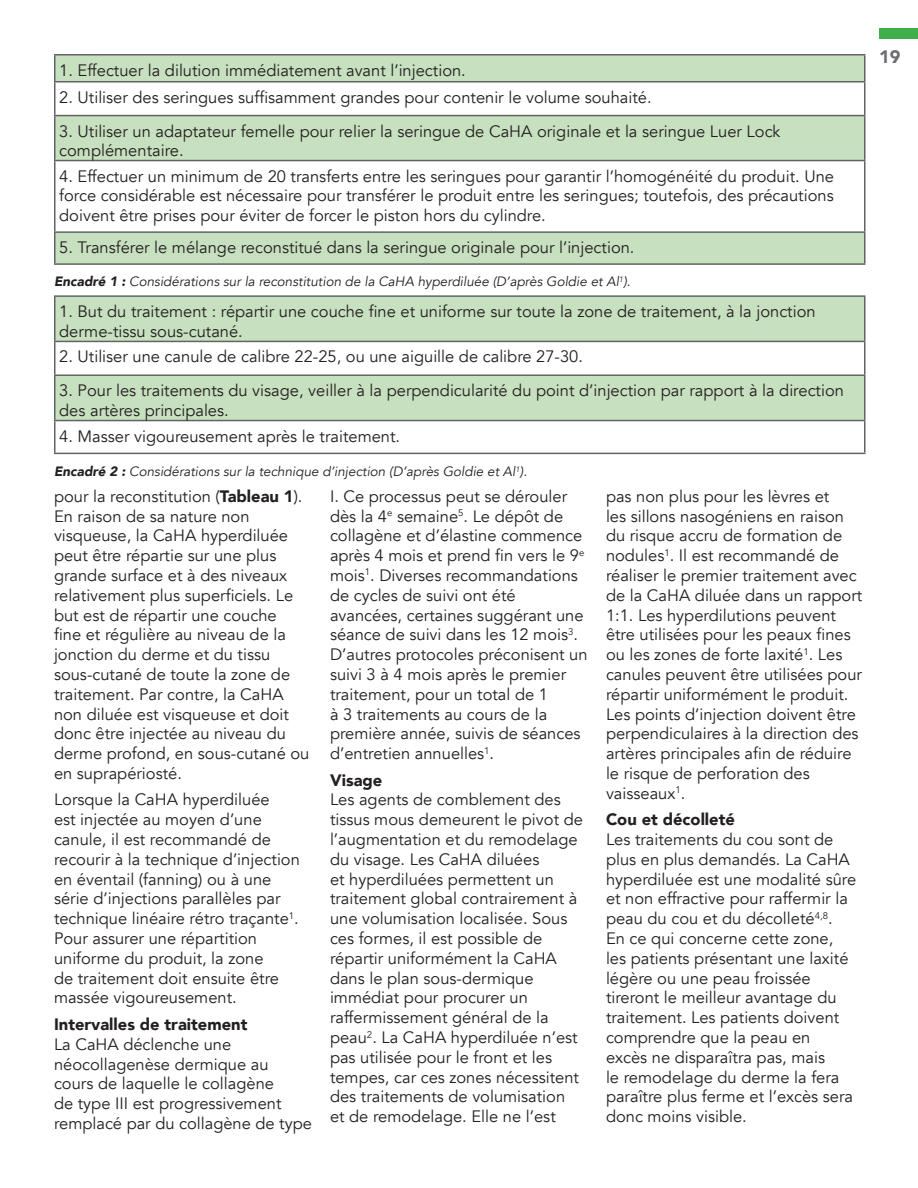
<style>
.page{position:relative;width:918px;height:1188px;background:#fff}
.page>*{position:absolute;margin:0;border:0;box-sizing:border-box;transform-origin:0 0}
.t1{font:900 18px "Avenir";color:#6c6d70}
.References{font:16.5px/19.8px "Avenir";color:#231f20}
.References-2{font:900 16.5px "Avenir";color:#231f20}
.t2{font:italic 13.5px "Avenir";color:#231f20}
.s1{font-weight:900}
</style>
<div class="page">
<div style="left:879px;top:28px;width:39px;height:11px;background:#40ae49"></div>
<div style="left:56px;top:56px;width:808px;height:207px;background:#c7e0bf"></div>
<div style="left:55px;top:82px;width:810px;height:34px;background:#fff"></div>
<div style="left:55px;top:161px;width:810px;height:71px;background:#fff"></div>
<hr style="left:54px;top:54px;width:812px;height:2px;background:#636366">
<hr style="left:54px;top:56px;width:2px;height:25px;background:#636366">
<hr style="left:864px;top:56px;width:2px;height:25px;background:#636366">
<hr style="left:54px;top:81px;width:812px;height:1px;background:#636366">
<hr style="left:54px;top:82px;width:2px;height:33px;background:#636366">
<hr style="left:864px;top:82px;width:2px;height:33px;background:#636366">
<hr style="left:54px;top:115px;width:812px;height:1px;background:#636366">
<hr style="left:54px;top:116px;width:2px;height:44px;background:#636366">
<hr style="left:864px;top:116px;width:2px;height:44px;background:#636366">
<hr style="left:54px;top:160px;width:812px;height:1px;background:#636366">
<hr style="left:54px;top:161px;width:2px;height:70px;background:#636366">
<hr style="left:864px;top:161px;width:2px;height:70px;background:#636366">
<hr style="left:54px;top:231px;width:812px;height:2px;background:#636366">
<hr style="left:54px;top:233px;width:2px;height:30px;background:#636366">
<hr style="left:864px;top:233px;width:2px;height:30px;background:#636366">
<hr style="left:54px;top:263px;width:812px;height:2px;background:#636366">
<div style="left:56px;top:297px;width:808px;height:123px;background:#c7e0bf"></div>
<div style="left:55px;top:341px;width:810px;height:34px;background:#fff"></div>
<hr style="left:54px;top:295px;width:812px;height:2px;background:#636366">
<hr style="left:54px;top:297px;width:2px;height:44px;background:#636366">
<hr style="left:864px;top:297px;width:2px;height:44px;background:#636366">
<hr style="left:54px;top:341px;width:812px;height:1px;background:#636366">
<hr style="left:54px;top:342px;width:2px;height:32px;background:#636366">
<hr style="left:864px;top:342px;width:2px;height:32px;background:#636366">
<hr style="left:54px;top:374px;width:812px;height:2px;background:#636366">
<hr style="left:54px;top:376px;width:2px;height:44px;background:#636366">
<hr style="left:864px;top:376px;width:2px;height:44px;background:#636366">
<hr style="left:54px;top:420px;width:812px;height:1px;background:#636366">
<hr style="left:54px;top:421px;width:2px;height:32px;background:#636366">
<hr style="left:864px;top:421px;width:2px;height:32px;background:#636366">
<hr style="left:54px;top:453px;width:812px;height:1px;background:#636366">
<p class="References" style="left:59px;top:60px;width:408px">1. Effectuer la dilution immédiatement avant l’injection.</p>
<p class="References" style="left:59px;top:87px;width:594px">2. Utiliser des seringues suffisamment grandes pour contenir le volume souhaité.</p>
<p class="References" style="left:59px;top:121px;width:723px">3. Utiliser un adaptateur femelle pour relier la seringue de CaHA originale et la seringue Luer Lock complémentaire.</p>
<p class="References" style="left:59px;top:166px;width:776px;text-align:justify">4. Effectuer un minimum de 20 transferts entre les seringues pour garantir l’homogénéité du produit. Une force considérable est nécessaire pour transférer le produit entre les seringues; toutefois, des précautions doivent être prises pour éviter de forcer le piston hors du cylindre.</p>
<p class="References" style="left:59px;top:238px;width:577px">5. Transférer le mélange reconstitué dans la seringue originale pour l’injection.</p>
<p class="t2" style="left:54px;top:274px;width:578px"><span class="s1">Encadré 1 :</span> Considérations sur la reconstitution de la CaHA hyperdiluée (D’après Goldie et Al<sup>1</sup>).</p>
<p class="References" style="left:59px;top:302px;width:758px">1. But du traitement : répartir une couche fine et uniforme sur toute la zone de traitement, à la jonction derme-tissu sous-cutané.</p>
<p class="References" style="left:59px;top:347px;width:525px">2. Utiliser une canule de calibre 22-25, ou une aiguille de calibre 27-30.</p>
<p class="References" style="left:59px;top:381px;width:786px">3. Pour les traitements du visage, veiller à la perpendicularité du point d’injection par rapport à la direction des artères principales.</p>
<p class="References" style="left:59px;top:426px;width:342px">4. Masser vigoureusement après le traitement.</p>
<p class="t2" style="left:54px;top:464px;width:475px"><span class="s1">Encadré 2 :</span> Considérations sur la technique d’injection (D’après Goldie et Al<sup>1</sup>).</p>
<p class="References" style="left:54px;top:486px;width:257px">pour la reconstitution (<span class="s1">Tableau 1</span>).<br>En raison de sa nature non visqueuse, la CaHA hyperdiluée peut être répartie sur une plus grande surface et à des niveaux relativement plus superficiels. Le but est de répartir une couche<br>fine et régulière au niveau de la jonction du derme et du tissu sous-cutané de toute la zone de traitement. Par contre, la CaHA non diluée est visqueuse et doit donc être injectée au niveau du derme profond, en sous-cutané ou en suprapériosté.</p>
<p class="References" style="left:54px;top:790px;width:247px">Lorsque la CaHA hyperdiluée<br>est injectée au moyen d’une canule, il est recommandé de recourir à la technique d’injection en éventail (fanning) ou à une série d’injections parallèles par technique linéaire rétro traçante<sup>1</sup>.<br>Pour assurer une répartition uniforme du produit, la zone<br>de traitement doit ensuite être massée vigoureusement.</p>
<p class="References-2" style="left:54px;top:1010px;width:195px">Intervalles de traitement</p>
<p class="References" style="left:54px;top:1035px;width:259px">La CaHA déclenche une néocollagenèse dermique au cours de laquelle le collagène<br>de type III est progressivement remplacé par du collagène de type</p>
<p class="References" style="left:330px;top:486px;width:259px">I. Ce processus peut se dérouler dès la 4<sup>e</sup> semaine<sup>5</sup>. Le dépôt de collagène et d’élastine commence après 4 mois et prend fin vers le 9<sup>e </sup>mois<sup>1</sup>. Diverses recommandations de cycles de suivi ont été avancées, certaines suggérant une séance de suivi dans les 12 mois<sup>3</sup>.<br>D’autres protocoles préconisent un suivi 3 à 4 mois après le premier traitement, pour un total de 1<br>à 3 traitements au cours de la première année, suivis de séances d’entretien annuelles<sup>1</sup>.</p>
<p class="References-2" style="left:330px;top:766px;width:54px">Visage</p>
<p class="References" style="left:330px;top:790px;width:254px">Les agents de comblement des tissus mous demeurent le pivot de l’augmentation et du remodelage du visage. Les CaHA diluées<br>et hyperdiluées permettent un traitement global contrairement à une volumisation localisée. Sous ces formes, il est possible de répartir uniformément la CaHA dans le plan sous-dermique immédiat pour procurer un raffermissement général de la peau<sup>2</sup>. La CaHA hyperdiluée n’est pas utilisée pour le front et les tempes, car ces zones nécessitent des traitements de volumisation et de remodelage. Elle ne l’est</p>
<p class="References" style="left:606px;top:486px;width:258px">pas non plus pour les lèvres et<br>les sillons nasogéniens en raison du risque accru de formation de nodules<sup>1</sup>. Il est recommandé de réaliser le premier traitement avec de la CaHA diluée dans un rapport<br>1:1. Les hyperdilutions peuvent être utilisées pour les peaux fines ou les zones de forte laxité<sup>1</sup>. Les canules peuvent être utilisées pour répartir uniformément le produit.<br>Les points d’injection doivent être perpendiculaires à la direction des artères principales afin de réduire le risque de perforation des vaisseaux<sup>1</sup>.</p>
<p class="References-2" style="left:606px;top:805px;width:130px">Cou et décolleté</p>
<p class="References" style="left:606px;top:830px;width:252px">Les traitements du cou sont de plus en plus demandés. La CaHA hyperdiluée est une modalité sûre et non effractive pour raffermir la peau du cou et du décolleté<sup>4,8</sup>.<br>En ce qui concerne cette zone, les patients présentant une laxité légère ou une peau froissée tireront le meilleur avantage du traitement. Les patients doivent comprendre que la peau en<br>excès ne disparaîtra pas, mais<br>le remodelage du derme la fera paraître plus ferme et l’excès sera donc moins visible.</p>
<p class="t1" style="left:879px;top:42px;width:23px">19</p>
</div>
